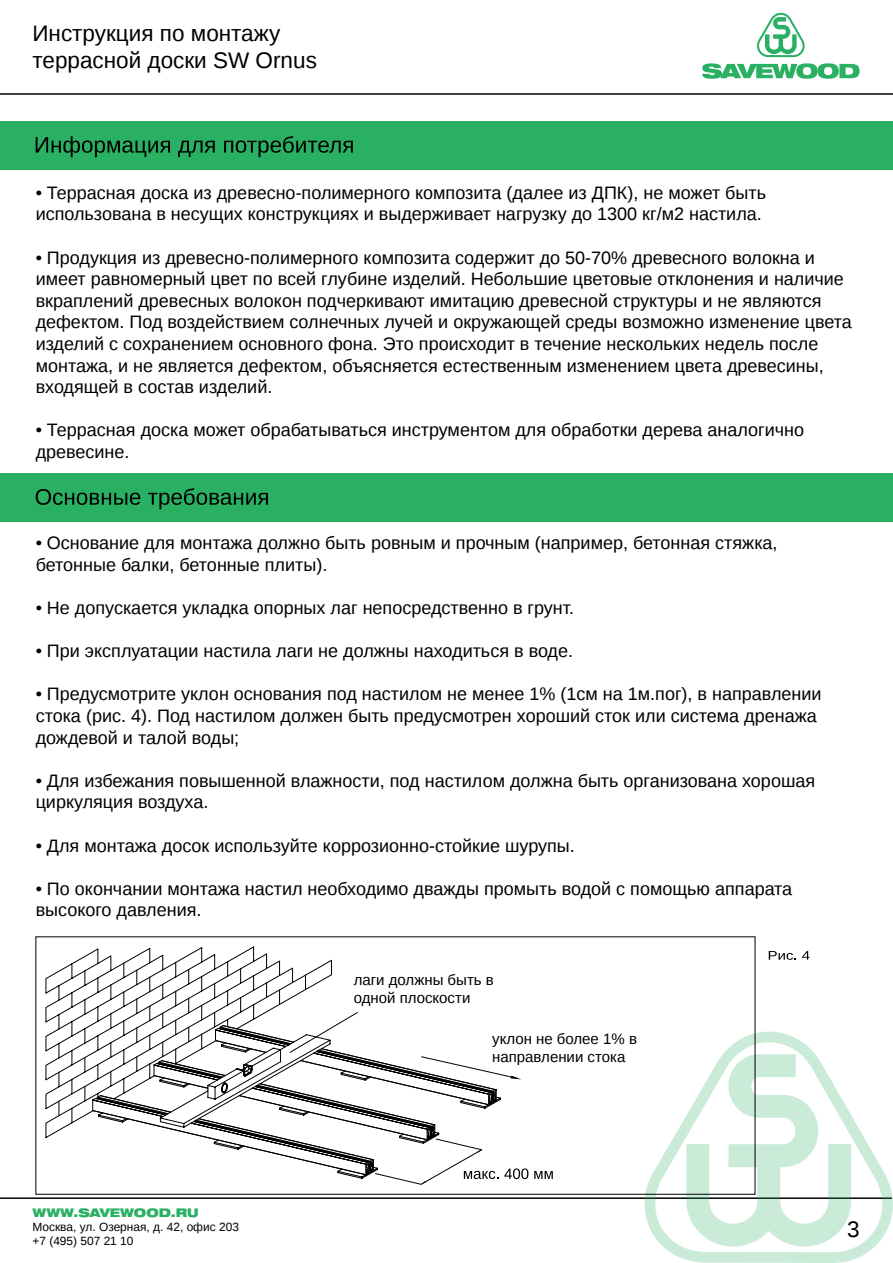
<style>
.page{position:relative;width:893px;height:1263px;background:#fff}
.page>*{position:absolute;margin:0;border:0;box-sizing:border-box;transform-origin:0 0}
.t1{font:22.5px/27px "Liberation Sans";color:#000}
.t2{font:18px/21.6px "Liberation Sans";color:#000}
.t3{font:15px/18px "Liberation Sans";color:#000}
.t4{font:11.85px/14.2px "Liberation Sans";color:#000}
.t5{font:900 expanded 11.85px "Helvetica 93";color:#2ab062}
</style>
<div class="page">
<svg style="left:757px;top:12px;width:48px;height:45px"></svg>
<svg style="left:702px;top:63px;width:157px;height:16px"></svg>
<div style="left:0;top:122px;width:893px;height:48px;background:#2ab062"></div>
<hr style="left:0;top:93px;width:893px;height:2px;background:#000">
<hr style="left:0;top:1197px;width:892px;height:2px;background:#000">
<svg style="left:642px;top:1029px;width:251px;height:234px"></svg>
<svg style="left:36px;top:136px;width:134px;height:21px"></svg>
<svg style="left:178px;top:141px;width:37px;height:16px"></svg>
<svg style="left:224px;top:136px;width:129px;height:21px"></svg>
<div style="left:0;top:473px;width:893px;height:48px;background:#2ab062"></div>
<svg style="left:36px;top:489px;width:104px;height:16px"></svg>
<svg style="left:148px;top:488px;width:120px;height:21px"></svg>
<svg style="left:769px;top:951px;width:27px;height:9px"></svg>
<svg style="left:802px;top:951px;width:8px;height:9px"></svg>
<svg style="left:504px;top:1168px;width:24px;height:11px"></svg>
<svg style="left:534px;top:1171px;width:19px;height:8px"></svg>
<svg style="left:45px;top:946px;width:287px;height:36px"></svg>
<svg style="left:45px;top:982px;width:452px;height:203px"></svg>
<svg style="left:421px;top:1056px;width:99px;height:23px"></svg>
<svg style="left:279px;top:967px;width:14px;height:9px"></svg>
<p class="t1" style="left:32px;top:20px;width:286px">Инструкция по монтажу террасной доски SW Ornus</p>
<p class="t2" style="left:36px;top:182px;width:732px">• Террасная доска из древесно-полимерного композита (далее из ДПК), не может быть использована в несущих конструкциях и выдерживает нагрузку до 1300 кг/м2 настила.</p>
<p class="t2" style="left:36px;top:247px;width:818px">• Продукция из древесно-полимерного композита содержит до 50-70% древесного волокна и имеет равномерный цвет по всей глубине изделий. Небольшие цветовые отклонения и наличие вкраплений древесных волокон подчеркивают имитацию древесной структуры и не являются дефектом. Под воздействием солнечных лучей и окружающей среды возможно изменение цвета изделий с сохранением основного фона. Это происходит в течение нескольких недель после монтажа, и не является дефектом, объясняется естественным изменением цвета древесины, входящей в состав изделий.</p>
<p class="t2" style="left:36px;top:420px;width:770px">• Террасная доска может обрабатываться инструментом для обработки дерева аналогично древесине.</p>
<p class="t2" style="left:36px;top:533px;width:743px">• Основание для монтажа должно быть ровным и прочным (например, бетонная стяжка, бетонные балки, бетонные плиты).</p>
<p class="t2" style="left:36px;top:598px;width:540px">• Не допускается укладка опорных лаг непосредственно в грунт.</p>
<p class="t2" style="left:36px;top:641px;width:539px">• При эксплуатации настила лаги не должны находиться в воде.</p>
<p class="t2" style="left:36px;top:684px;width:787px">• Предусмотрите уклон основания под настилом не менее 1% (1см на 1м.пог), в направлении стока (рис. 4). Под настилом должен быть предусмотрен хороший сток или система дренажа дождевой и талой воды;</p>
<p class="t2" style="left:36px;top:770px;width:781px">• Для избежания повышенной влажности, под настилом должна быть организована хорошая циркуляция воздуха.</p>
<p class="t2" style="left:36px;top:835px;width:541px">• Для монтажа досок используйте коррозионно-стойкие шурупы.</p>
<p class="t2" style="left:36px;top:878px;width:758px">• По окончании монтажа настил необходимо дважды промыть водой с помощью аппарата высокого давления.</p>
<p class="t3" style="left:354px;top:971px;width:142px">лаги должны быть в одной плоскости</p>
<p class="t3" style="left:492px;top:1030px;width:146px">уклон не более 1% в направлении стока</p>
<p class="t5" style="left:32px;top:1205px;width:168px">WWW.SAVEWOOD.RU</p>
<p class="t4" style="left:32px;top:1220px;width:208px">Москва, ул. Озерная, д. 42, офис 203 +7 (495) 507 21 10</p>
<p class="t1" style="left:847px;top:1217px;width:14px">3</p>
</div>
